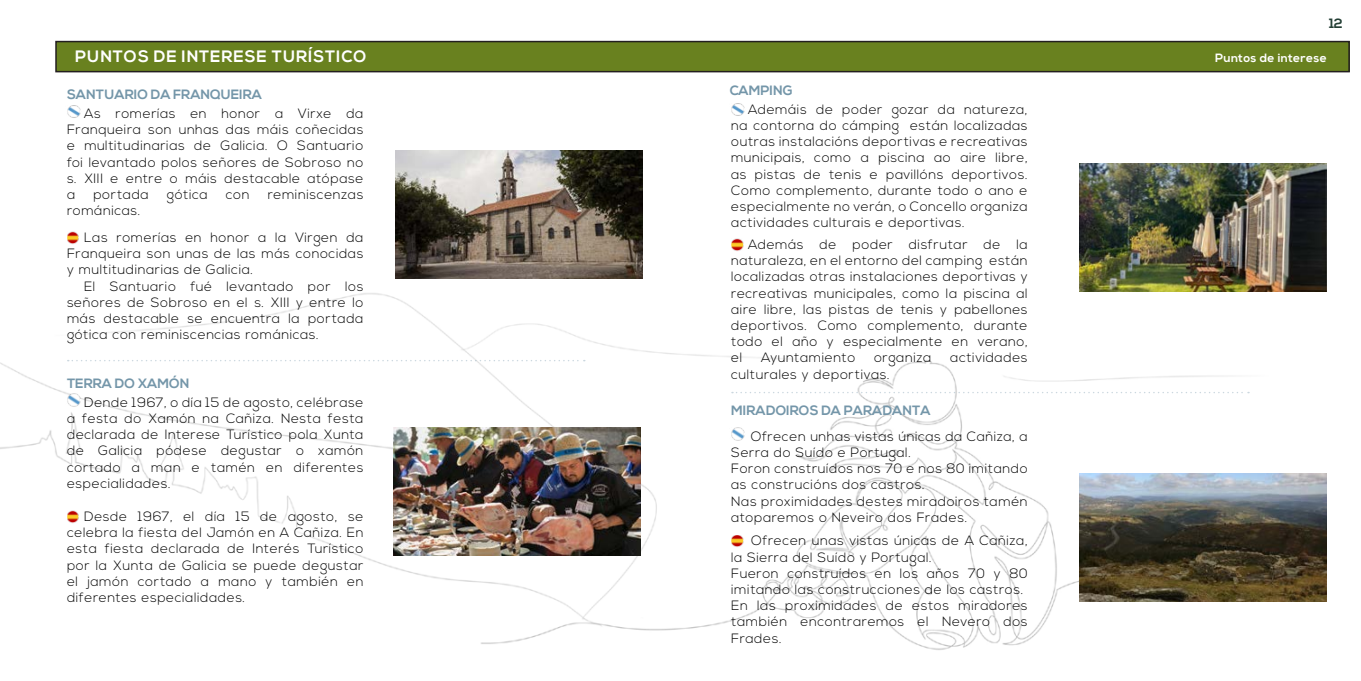
<style>
.page{position:relative;width:1361px;height:681px;background:#fff}
.page>*{position:absolute;margin:0;border:0;box-sizing:border-box;transform-origin:0 0}
.t1{font:700 16.5px "Nexa";letter-spacing:.05em;color:#fff}
.t2{font:300 13.5px/16.2px "Nexa";letter-spacing:.04em;color:#000;text-align:justify}
.t3{font:700 13.5px "Nexa";color:#7496a9}
.t4{font:700 13.5px "Nexa";color:#243f35}
.t5{font:700 12px "Nexa";letter-spacing:.03em;color:#fff}
</style>
<div class="page">
<img style="left:0;top:40px;width:1350px;height:610px">
<div style="left:56px;top:42px;width:1293px;height:30px;background:#69811f"></div>
<div style="left:55px;top:41px;width:1294px;height:31px;border:2px solid #231f20"></div>
<svg style="left:68px;top:360px;width:517px;height:1px"></svg>
<svg style="left:67px;top:232px;width:13px;height:12px"></svg>
<svg style="left:731px;top:239px;width:13px;height:13px"></svg>
<img style="left:65px;top:103px;width:17px;height:15px">
<img style="left:729px;top:102px;width:17px;height:16px">
<img style="left:395px;top:151px;width:247px;height:127px">
<img style="left:1079px;top:164px;width:247px;height:127px">
<svg style="left:732px;top:391px;width:517px;height:2px"></svg>
<svg style="left:67px;top:510px;width:13px;height:13px"></svg>
<svg style="left:731px;top:535px;width:13px;height:13px"></svg>
<img style="left:65px;top:391px;width:17px;height:16px">
<img style="left:729px;top:425px;width:17px;height:16px">
<img style="left:393px;top:427px;width:247px;height:128px">
<img style="left:1079px;top:473px;width:247px;height:128px">
<p class="t4" style="left:1329px;top:15px;width:15px">12</p>
<p class="t1" style="left:75px;top:47px;width:293px">PUNTOS DE INTERESE TURÍSTICO</p>
<p class="t5" style="left:1215px;top:51px;width:113px">Puntos de interese</p>
<p class="t3" style="left:67px;top:87px;width:196px">SANTUARIO DA FRANQUEIRA</p>
<p class="t3" style="left:730px;top:82px;width:64px">CAMPING</p>
<p class="t2" style="left:67px;top:106px;width:298px;text-indent:17px">As romerías en honor a Virxe da Franqueira son unhas das máis coñecidas e multitudinarias de Galicia. O Santuario foi levantado polos señores de Sobroso no s. XIII e entre o máis destacable atópase a</p>
<p class="t2" style="left:93px;top:187px;width:57px">portada</p>
<p class="t2" style="left:167px;top:187px;width:42px">gótica</p>
<p class="t2" style="left:226px;top:187px;width:25px">con</p>
<p class="t2" style="left:268px;top:187px;width:97px">reminiscenzas</p>
<p class="t2" style="left:67px;top:203px;width:75px">románicas.</p>
<p class="t2" style="left:67px;top:230px;width:298px;text-indent:17px">Las romerías en honor a la Virgen da Franqueira son unas de las más conocidas y multitudinarias de Galicia.</p>
<p class="t2" style="left:67px;top:278px;width:298px;text-indent:17px">El Santuario fué levantado por los señores de Sobroso en el s. XIII y entre lo más destacable se encuentra la portada gótica con reminiscencias románicas.</p>
<p class="t3" style="left:67px;top:375px;width:124px">TERRA DO XAMÓN</p>
<p class="t2" style="left:67px;top:394px;width:298px;text-indent:17px">Dende 1967, o día 15 de agosto, celébrase a festa do Xamón na Cañiza. Nesta festa declarada de Interese Turístico pola Xunta de Galicia pódese degustar o xamón cortado a man e tamén en diferentes especialidades.</p>
<p class="t2" style="left:731px;top:102px;width:298px;text-indent:17px">Ademáis de poder gozar da natureza, na contorna do cámping están localizadas outras instalacións deportivas e recreativas municipais, como a piscina ao aire libre, as pistas de tenis e pavillóns deportivos.<br>Como complemento, durante todo o ano e especialmente no verán, o Concello organiza actividades culturais e deportivas.</p>
<p class="t2" style="left:731px;top:237px;width:298px;text-indent:17px">Además de poder disfrutar de la naturaleza, en el entorno del camping están localizadas otras instalaciones deportivas y recreativas municipales, como la piscina al aire libre, las pistas de tenis y pabellones deportivos. Como complemento, durante todo el año y especialmente en verano, el</p>
<p class="t2" style="left:761px;top:350px;width:96px">Ayuntamiento</p>
<p class="t2" style="left:874px;top:350px;width:59px">organiza</p>
<p class="t2" style="left:950px;top:350px;width:79px">actividades</p>
<p class="t2" style="left:731px;top:366px;width:160px">culturales y deportivas.</p>
<p class="t3" style="left:731px;top:402px;width:201px">MIRADOIROS DA PARADANTA</p>
<p class="t2" style="left:731px;top:428px;width:298px;text-indent:19px">Ofrecen unhas vistas únicas da Cañiza, a<br>Serra do Suído e Portugal.</p>
<p class="t2" style="left:731px;top:460px;width:298px">Foron construídos nos 70 e nos 80 imitando as construcións dos castros.</p>
<p class="t2" style="left:731px;top:493px;width:298px">Nas proximidades destes miradoiros tamén</p>
<p class="t2" style="left:84px;top:508px;width:281px">Desde 1967, el día 15 de agosto, se</p>
<p class="t2" style="left:731px;top:509px;width:238px">atoparemos o Neveiro dos Frades.</p>
<p class="t2" style="left:67px;top:525px;width:298px">celebra la fiesta del Jamón en A Cañiza. En esta fiesta declarada de Interés Turístico por la Xunta de Galicia se puede degustar el jamón cortado a mano y también en diferentes especialidades.</p>
<p class="t2" style="left:731px;top:533px;width:298px;text-indent:20px">Ofrecen unas vistas únicas de A Cañiza, la Sierra del Suído y Portugal.</p>
<p class="t2" style="left:731px;top:565px;width:298px">Fueron construídos en los años 70 y 80 imitando las construcciones de los castros.</p>
<p class="t2" style="left:731px;top:597px;width:298px">En las proximidades de estos miradores también encontraremos el Nevero dos Frades.</p>
</div>
